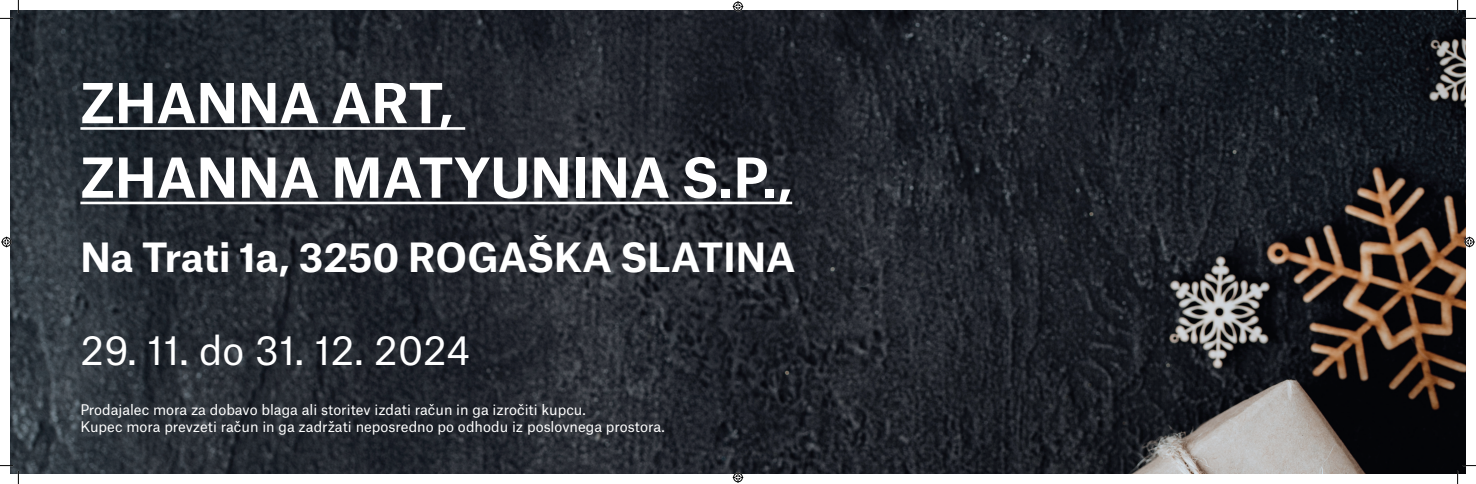
<style>
.page{position:relative;width:1476px;height:484px;background:#fff}
.page>*{position:absolute;margin:0;border:0;box-sizing:border-box;transform-origin:0 0}
.t1{font:700 52.5px/74.4px "Atlas Grotesk";color:#fff}
.t2{font:700 38.5px "Atlas Grotesk";color:#fff}
.t3{font:38.5px "Atlas Grotesk";color:#fff}
.t4{font:14px/16.8px "Atlas Grotesk";color:#fff}
</style>
<div class="page">
<img style="left:11px;top:11px;width:1453px;height:461px">
<hr style="left:80px;top:127px;width:385px;height:3px;background:#fff">
<hr style="left:80px;top:201px;width:712px;height:3px;background:#fff">
<svg style="left:0;top:0;width:19px;height:19px"></svg>
<svg style="left:0;top:464px;width:19px;height:19px"></svg>
<svg style="left:1456px;top:0;width:19px;height:19px"></svg>
<svg style="left:1456px;top:464px;width:19px;height:19px"></svg>
<svg style="left:732px;top:1px;width:11px;height:11px"></svg>
<svg style="left:732px;top:471px;width:11px;height:11px"></svg>
<svg style="left:1px;top:236px;width:11px;height:11px"></svg>
<svg style="left:1464px;top:236px;width:10px;height:11px"></svg>
<h1 class="t1" style="left:80px;top:60px;width:713px">ZHANNA ART,<br>ZHANNA MATYUNINA S.P.,</h1>
<h2 class="t2" style="left:80px;top:225px;width:716px">Na Trati 1a, 3250 ROGAŠKA SLATINA</h2>
<h2 class="t3" style="left:80px;top:319px;width:391px">29. 11. do 31. 12. 2024</h2>
<p class="t4" style="left:80px;top:399px;width:585px">Prodajalec mora za dobavo blaga ali storitev izdati račun in ga izročiti kupcu.<br>Kupec mora prevzeti račun in ga zadržati neposredno po odhodu iz poslovnega prostora.</p>
</div>
